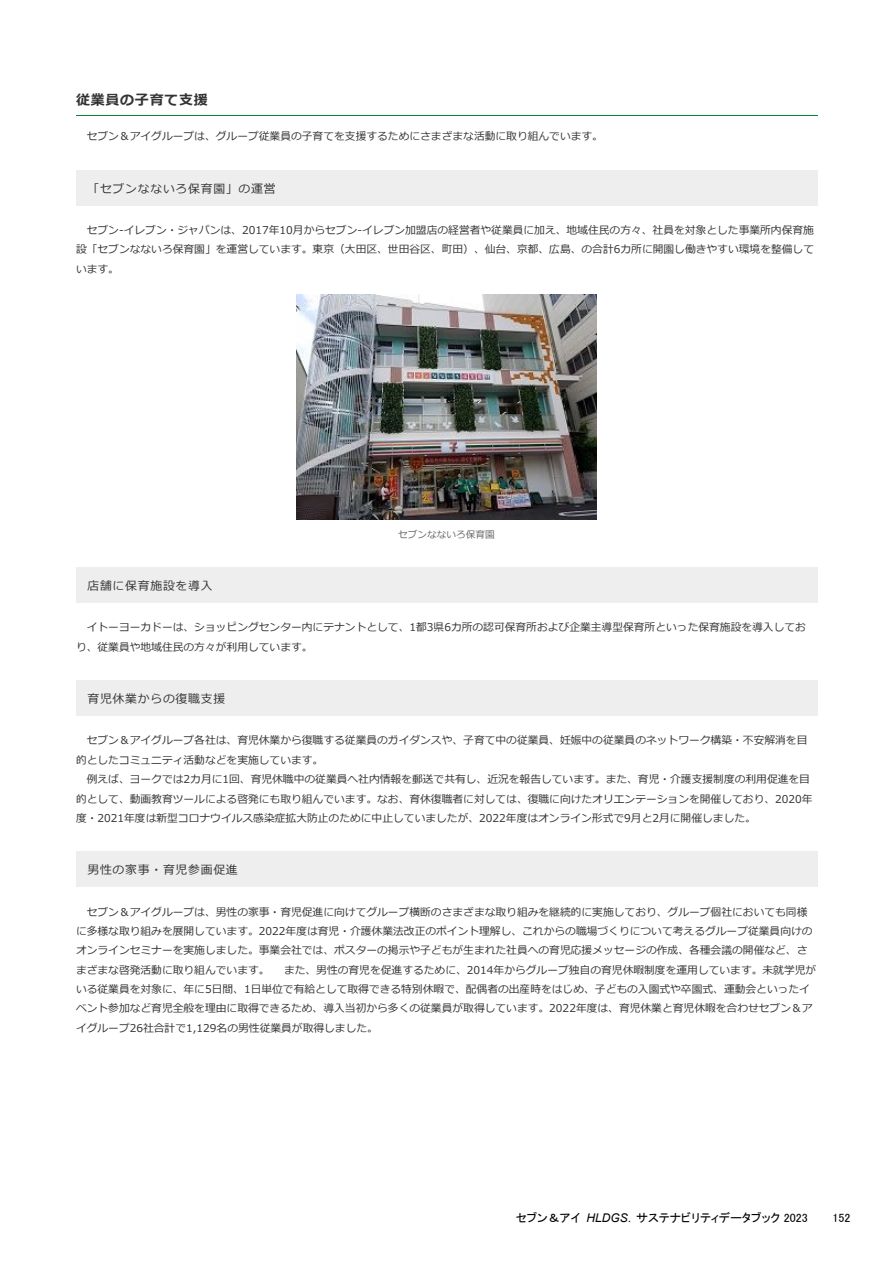
<style>
.page{position:relative;width:893px;height:1263px;background:#fff}
.page>*{position:absolute;margin:0;border:0;box-sizing:border-box;transform-origin:0 0}
.t1{font:700 13.95px "Meiryo";letter-spacing:.055em;color:#333}
.t2{font:12px "MS P Gothic";color:#000}
.t3{font:italic 12px "Arial";color:#000}
.t4{font:11.85px "Meiryo";letter-spacing:.065em;color:#333}
.t5{font:10.8px/19.4px "Meiryo";color:#333}
.t6{font:9.6px "Meiryo";color:#666}
</style>
<div class="page">
<hr style="left:76px;top:115px;width:741px;height:1px;background:#083">
<div style="left:76px;top:170px;width:741px;height:36px;background:#eee"></div>
<div style="left:76px;top:567px;width:741px;height:36px;background:#eee"></div>
<div style="left:76px;top:680px;width:741px;height:36px;background:#eee"></div>
<div style="left:76px;top:851px;width:741px;height:36px;background:#eee"></div>
<img style="left:297px;top:295px;width:299px;height:224px">
<p class="t1" style="left:76px;top:90px;width:133px">従業員の子育て支援</p>
<p class="t5" style="left:87px;top:127px;width:518px">セブン＆アイグループは、グループ従業員の子育てを支援するためにさまざまな活動に取り組んでいます。</p>
<p class="t4" style="left:87px;top:181px;width:189px">「セブンなないろ保育園」の運営</p>
<p class="t5" style="left:76px;top:221px;width:739px;text-align:justify;text-indent:11px">セブン‐イレブン・ジャパンは、2017年10月からセブン‐イレブン加盟店の経営者や従業員に加え、地域住民の方々、社員を対象とした事業所内保育施設「セブンなないろ保育園」を運営しています。東京（大田区、世田谷区、町田）、仙台、京都、広島、の合計6カ所に開園し働きやすい環境を整備しています。</p>
<p class="t6" style="left:398px;top:527px;width:98px">セブンなないろ保育園</p>
<p class="t4" style="left:87px;top:578px;width:125px">店舗に保育施設を導入</p>
<p class="t5" style="left:76px;top:618px;width:731px;line-height:19.8px;text-indent:11px">イトーヨーカドーは、ショッピングセンター内にテナントとして、1都3県6カ所の認可保育所および企業主導型保育所といった保育施設を導入しており、従業員や地域住民の方々が利用しています。</p>
<p class="t4" style="left:87px;top:691px;width:139px">育児休業からの復職支援</p>
<p class="t5" style="left:76px;top:731px;width:730px;line-height:19.8px;text-indent:11px">セブン＆アイグループ各社は、育児休業から復職する従業員のガイダンスや、子育て中の従業員、妊娠中の従業員のネットワーク構築・不安解消を目的としたコミュニティ活動などを実施しています。</p>
<p class="t5" style="left:76px;top:770px;width:738px;text-indent:11px">例えば、ヨークでは2カ月に1回、育児休職中の従業員へ社内情報を郵送で共有し、近況を報告しています。また、育児・介護支援制度の利用促進を目的として、動画教育ツールによる啓発にも取り組んでいます。なお、育休復職者に対しては、復職に向けたオリエンテーションを開催しており、2020年度・2021年度は新型コロナウイルス感染症拡大防止のために中止していましたが、2022年度はオンライン形式で9月と2月に開催しました。</p>
<p class="t4" style="left:87px;top:862px;width:152px">男性の家事・育児参画促進</p>
<p class="t5" style="left:76px;top:902px;width:738px;text-indent:11px">セブン＆アイグループは、男性の家事・育児促進に向けてグループ横断のさまざまな取り組みを継続的に実施しており、グループ個社においても同様に多様な取り組みを展開しています。2022年度は育児・介護休業法改正のポイント理解し、これからの職場づくりについて考えるグループ従業員向けのオンラインセミナーを実施しました。事業会社では、ポスターの掲示や子どもが生まれた社員への育児応援メッセージの作成、各種会議の開催など、さまざまな啓発活動に取り組んでいます。</p>
<p class="t5" style="left:76px;top:960px;width:741px;text-indent:208px">また、男性の育児を促進するために、2014年からグループ独自の育児休暇制度を運用しています。未就学児がいる従業員を対象に、年に5日間、1日単位で有給として取得できる特別休暇で、配偶者の出産時をはじめ、子どもの入園式や卒園式、運動会といったイベント参加など育児全般を理由に取得できるため、導入当初から多くの従業員が取得しています。2022年度は、育児休業と育児休暇を合わせセブン＆アイグループ26社合計で1,129名の男性従業員が取得しました。</p>
<p class="t2" style="left:516px;top:1211px;width:293px">セブン＆アイ　　　　　　　サステナビリティデータブック 2023</p>
<p class="t3" style="left:586px;top:1211px;width:46px">HLDGS.</p>
<p class="t2" style="left:832px;top:1211px;width:19px">152</p>
</div>
